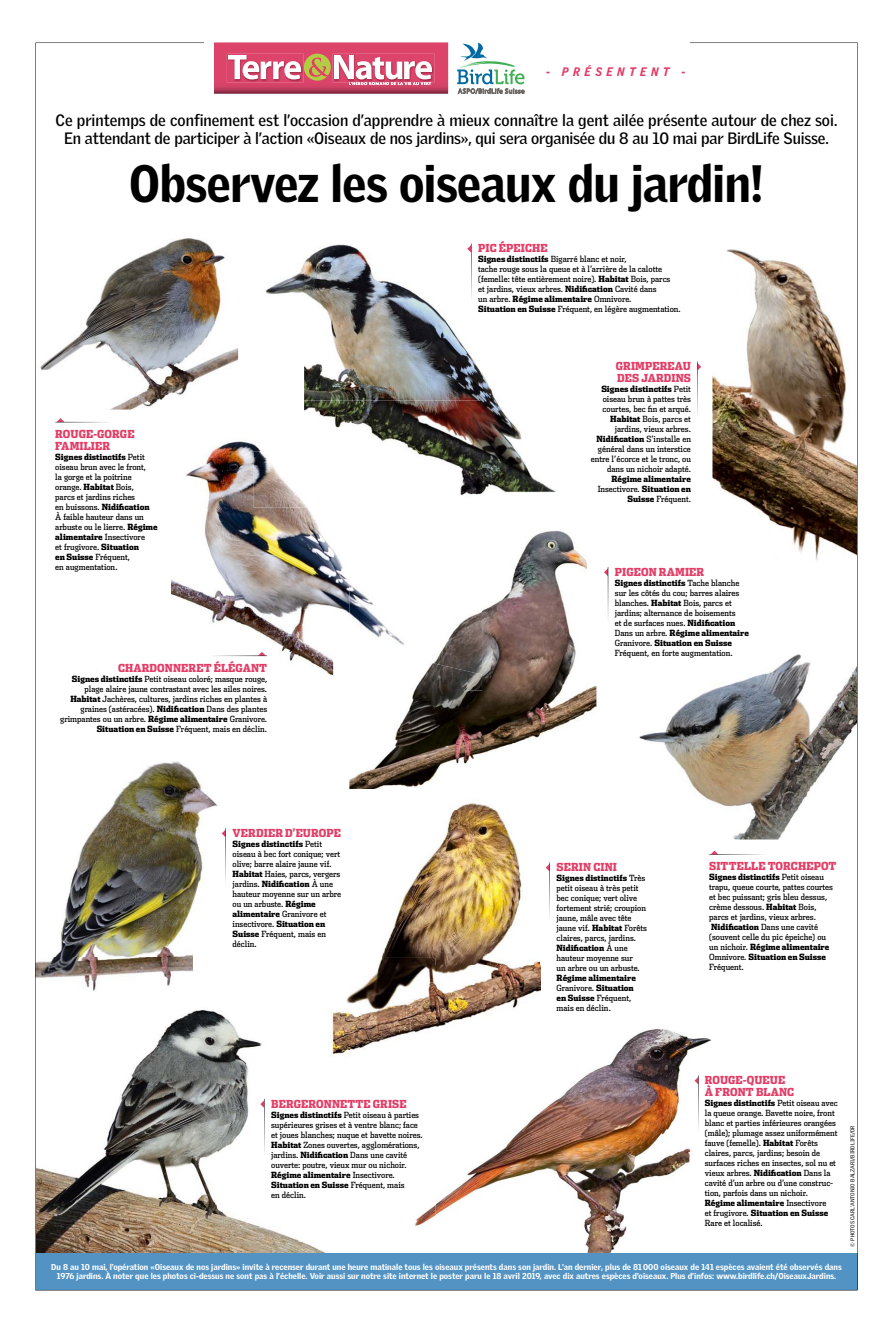
<style>
.page{position:relative;width:893px;height:1333px;background:#fff}
.page>*{position:absolute;margin:0;border:0;box-sizing:border-box;transform-origin:0 0}
.t1{font:900 51px "Griffith Gothic";letter-spacing:-.01em;color:#000;scale:.94 1}
.t2{font:700 16px/18.5px "Griffith Gothic";letter-spacing:-.01em;color:#000;text-align:center}
.t3{font:italic 900 12px "Griffith Gothic";letter-spacing:.4em;color:#e23e67;scale:.94 1}
.t4{font:900 11px/12px "Dispatch Cond";letter-spacing:.01em;color:#e23e67}
.t5{font:8.5px/10px "Dispatch Cond";color:#000}
.t6{font:900 8.5px/10px "Dispatch Cond";color:#000;text-align:right}
.t7{font:900 8.3px/9.5px "Griffith Gothic";color:#fff;text-align:center}
.t8{font:5.5px "Griffith Gothic";color:#000}
.s1{font-weight:900}
.s2{font-weight:400}
</style>
<div class="page">
<img style="left:35px;top:43px;width:822px;height:1247px">
<div style="left:204px;top:37px;width:485px;height:20px;background:#fff"></div>
<svg style="left:214px;top:42px;width:234px;height:52px"></svg>
<svg style="left:457px;top:43px;width:68px;height:51px"></svg>
<img style="left:698px;top:1075px;width:1px;height:56px">
<svg style="left:694px;top:1076px;width:5px;height:8px"></svg>
<img style="left:704px;top:1074px;width:138px;height:157px">
<h3 class="t3" style="left:546px;top:64px;width:150px">- PRÉSENTENT -</h3>
<h2 class="t2" style="left:56px;top:111px;width:783px">Ce printemps de confinement est l’occasion d’apprendre à mieux connaître la gent ailée présente autour de chez soi.<br>En attendant de participer à l’action «Oiseaux de nos jardins», qui sera organisée du 8 au 10 mai par BirdLife Suisse.</h2>
<h1 class="t1" style="left:129px;top:153px;width:676px">Observez les oiseaux du jardin!</h1>
<p class="t4" style="left:55px;top:427px;width:81px">ROUGE-GORGE<br>FAMILIER</p>
<p class="t5" style="left:55px;top:451px;width:104px"><span class="s1">Signes distinctifs</span> Petit oiseau brun avec le front,<br>la gorge et la poitrine orange. <span class="s1">Habitat</span> Bois,<br>parcs et jardins riches<br>en buissons. <span class="s1">Nidification<br></span>À faible hauteur dans un arbuste ou le lierre. <span class="s1">Régime alimentaire</span> Insectivore<br>et frugivore. <span class="s1">Situation<br>en Suisse</span> Fréquent,<br>en augmentation.</p>
<p class="t4" style="left:118px;top:661px;width:151px">CHARDONNERET ÉLÉGANT</p>
<p class="t5" style="left:60px;top:673px;width:209px;text-align:right"><span class="s1">Signes distinctifs</span> Petit oiseau coloré; masque rouge, plage alaire jaune contrastant avec les ailes noires.<br><span class="s1">Habitat</span> Jachères, cultures, jardins riches en plantes à graines (astéracées). <span class="s1">Nidification</span> Dans des plantes grimpantes ou un arbre. <span class="s1">Régime alimentaire</span> Granivore.<br><span class="s1">Situation en Suisse</span> Fréquent, mais en déclin.</p>
<p class="t4" style="left:478px;top:242px;width:71px">PIC ÉPEICHE</p>
<p class="t5" style="left:478px;top:254px;width:204px"><span class="s1">Signes distinctifs</span> Bigarré blanc et noir,<br>tache rouge sous la queue et à l’arrière de la calotte (femelle: tête entièrement noire). <span class="s1">Habitat</span> Bois, parcs<br>et jardins, vieux arbres. <span class="s1">Nidification</span> Cavité dans<br>un arbre. <span class="s1">Régime alimentaire</span> Omnivore.<br><span class="s1">Situation en Suisse</span> Fréquent, en légère augmentation.</p>
<p class="t4" style="left:616px;top:360px;width:77px">GRIMPEREAU<br>DES JARDINS</p>
<p class="t5" style="left:591px;top:384px;width:102px;text-align:right"><span class="s1">Signes distinctifs</span> Petit oiseau brun à pattes très courtes, bec fin et arqué.<br><span class="s1">Habitat</span> Bois, parcs et jardins, vieux arbres.<br><span class="s1">Nidification</span> S’installe en général dans un interstice entre l’écorce et le tronc, ou dans un nichoir adapté.</p>
<p class="t6" style="left:598px;top:474px;width:95px">Régime alimentaire<br><span class="s2">Insectivore.</span> Situation en<br>Suisse <span class="s2">Fréquent.</span></p>
<p class="t4" style="left:615px;top:565px;width:91px">PIGEON RAMIER</p>
<p class="t5" style="left:615px;top:577px;width:136px"><span class="s1">Signes distinctifs</span> Tache blanche sur les côtés du cou; barres alaires blanches. <span class="s1">Habitat</span> Bois, parcs et jardins; alternance de boisements<br>et de surfaces nues. <span class="s1">Nidification </span>Dans un arbre. <span class="s1">Régime alimentaire </span>Granivore. <span class="s1">Situation en Suisse </span>Fréquent, en forte augmentation.</p>
<p class="t4" style="left:233px;top:826px;width:110px">VERDIER D’EUROPE</p>
<p class="t5" style="left:233px;top:838px;width:110px"><span class="s1">Signes distinctifs</span> Petit oiseau à bec fort conique; vert olive; barre alaire jaune vif.<br><span class="s1">Habitat</span> Haies, parcs, vergers jardins. <span class="s1">Nidification</span> À une hauteur moyenne sur un arbre ou un arbuste. <span class="s1">Régime alimentaire</span> Granivore et insectivore. <span class="s1">Situation en<br>Suisse</span> Fréquent, mais en déclin.</p>
<p class="t4" style="left:556px;top:860px;width:62px">SERIN CINI</p>
<p class="t5" style="left:556px;top:872px;width:92px"><span class="s1">Signes distinctifs</span> Très petit oiseau à très petit bec conique; vert olive fortement strié; croupion jaune, mâle avec tête jaune vif. <span class="s1">Habitat</span> Forêts claires, parcs, jardins.<br><span class="s1">Nidification</span> À une hauteur moyenne sur<br>un arbre ou un arbuste.</p>
<p class="t6" style="left:556px;top:972px;width:81px;text-align:left">Régime alimentaire<br><span class="s2">Granivore.</span> Situation en Suisse <span class="s2">Fréquent, mais en déclin.</span></p>
<p class="t4" style="left:709px;top:860px;width:129px">SITTELLE TORCHEPOT</p>
<p class="t5" style="left:709px;top:872px;width:125px"><span class="s1">Signes distinctifs</span> Petit oiseau trapu, queue courte, pattes courtes et bec puissant; gris bleu dessus, crème dessous. <span class="s1">Habitat</span> Bois, parcs et jardins, vieux arbres.<br><span class="s1">Nidification</span> Dans une cavité (souvent celle du pic épeiche) ou un nichoir. <span class="s1">Régime alimentaire<br></span>Omnivore. <span class="s1">Situation en Suisse<br></span>Fréquent.</p>
<p class="t4" style="left:271px;top:1097px;width:137px">BERGERONNETTE GRISE</p>
<p class="t5" style="left:271px;top:1109px;width:153px"><span class="s1">Signes distinctifs</span> Petit oiseau à parties supérieures grises et à ventre blanc; face et joues blanches; nuque et bavette noires.<br><span class="s1">Habitat</span> Zones ouvertes, agglomérations, jardins. <span class="s1">Nidification</span> Dans une cavité ouverte: poutre, vieux mur ou nichoir.<br><span class="s1">Régime alimentaire</span> Insectivore.<br><span class="s1">Situation en Suisse</span> Fréquent, mais<br>en déclin.</p>
<p class="t4" style="left:705px;top:1073px;width:91px">ROUGE-QUEUE<br>À FRONT BLANC</p>
<p class="t5" style="left:705px;top:1097px;width:134px"><span class="s1">Signes distinctifs</span> Petit oiseau avec la queue orange. Bavette noire, front blanc et parties inférieures orangées (mâle); plumage assez uniformément fauve (femelle). <span class="s1">Habitat</span> Forêts claires, parcs, jardins; besoin de surfaces riches en insectes, sol nu et vieux arbres. <span class="s1">Nidification</span> Dans la cavité d’un arbre ou d’une construc&shy;tion, parfois dans un nichoir.<br><span class="s1">Régime alimentaire</span> Insectivore<br>et frugivore. <span class="s1">Situation en Suisse </span>Rare et localisé.</p>
<p class="t7" style="left:51px;top:1261px;width:792px">Du 8 au 10 mai, l’opération «Oiseaux de nos jardins» invite à recenser durant une heure matinale tous les oiseaux présents dans son jardin. L’an dernier, plus de 81000 oiseaux de 141 espèces avaient été observés dans<br>1976 jardins. À noter que les photos ci-dessus ne sont pas à l’échelle. Voir aussi sur notre site internet le poster paru le 18 avril 2019, avec dix autres espèces d’oiseaux. Plus d’infos: www.birdlife.ch/OiseauxJardins.</p>
<p class="t8" style="left:849px;top:1246px;width:123px;rotate:-90deg">© PHOTOS CARL’ANTONIO BALZARI/BIRDLIFE/DR</p>
</div>
